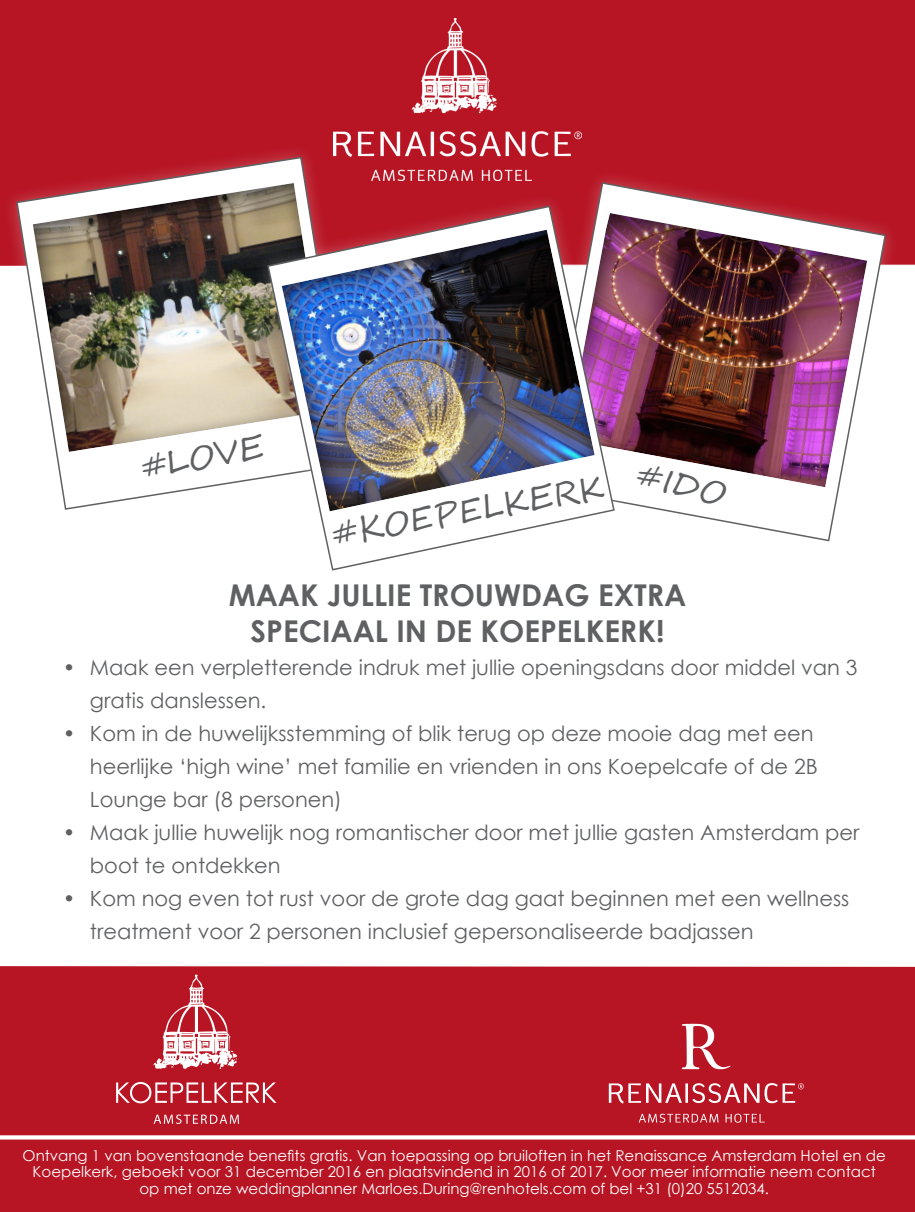
<style>
.page{position:relative;width:915px;height:1212px;background:#fff}
.page>*{position:absolute;margin:0;border:0;box-sizing:border-box;transform-origin:0 0}
.t1{font:33px "Segoe Script";color:#5f6062}
.t2{font:700 30px "Century Gothic";color:#5f6062}
.t3{font:21px/33px "Century Gothic";color:#5f6062}
.t4{font:15px/16.5px "Century Gothic";color:#fff;text-align:center}
</style>
<div class="page">
<div style="left:0;top:966px;width:914px;height:246px;background:#b71524"></div>
<div style="left:0;top:0;width:914px;height:266px;background:#b71524"></div>
<hr style="left:296px;top:265px;width:618px;height:1px;background:#fff">
<img style="left:333px;top:19px;width:248px;height:162px">
<svg style="left:153px;top:1114px;width:86px;height:10px"></svg>
<svg style="left:153px;top:975px;width:84px;height:94px"></svg>
<svg style="left:116px;top:1082px;width:160px;height:21px"></svg>
<svg style="left:608px;top:1083px;width:195px;height:20px"></svg>
<svg style="left:681px;top:1024px;width:49px;height:45px"></svg>
<svg style="left:638px;top:1114px;width:80px;height:8px"></svg>
<svg style="left:725px;top:1114px;width:39px;height:9px"></svg>
<div style="left:2px;top:142px;width:362px;height:382px;background:#fff;opacity:.26"></div>
<svg style="left:15px;top:156px;width:336px;height:355px"></svg>
<img style="left:31px;top:181px;width:300px;height:272px">
<div style="left:530px;top:168px;width:369px;height:387px;background:#fff;opacity:.26"></div>
<svg style="left:544px;top:181px;width:342px;height:361px"></svg>
<img style="left:628px;top:211px;width:240px;height:277px">
<div style="left:253px;top:191px;width:375px;height:393px;background:#fff;opacity:.26"></div>
<svg style="left:266px;top:205px;width:349px;height:366px"></svg>
<img style="left:280px;top:228px;width:317px;height:284px">
<svg style="left:0;top:1135px;width:914px;height:4px"></svg>
<p class="t1" style="left:137px;top:441px;width:124px;rotate:-10deg">#LOVE</p>
<p class="t1" style="left:327px;top:508px;width:277px;rotate:-10deg">#KOEPELKERK</p>
<p class="t1" style="left:644px;top:448px;width:92px;rotate:14deg">#IDO</p>
<p class="t2" style="left:229px;top:572px;width:459px">MAAK JULLIE TROUWDAG EXTRA</p>
<p class="t2" style="left:250px;top:608px;width:415px">SPECIAAL IN DE KOEPELKERK!</p>
<p class="t3" style="left:90px;top:650px;width:768px;text-indent:-27px">• Maak een verpletterende indruk met jullie openingsdans door middel van 3 gratis danslessen.</p>
<p class="t3" style="left:90px;top:716px;width:729px;text-indent:-27px">• Kom in de huwelijksstemming of blik terug op deze mooie dag met een heerlijke ‘high wine’ met familie en vrienden in ons Koepelcafe of de 2B<br>Lounge bar (8 personen)</p>
<p class="t3" style="left:90px;top:815px;width:770px;text-indent:-27px">• Maak jullie huwelijk nog romantischer door met jullie gasten Amsterdam per boot te ontdekken</p>
<p class="t3" style="left:90px;top:881px;width:760px;text-indent:-27px">• Kom nog even tot rust voor de grote dag gaat beginnen met een wellness treatment voor 2 personen inclusief gepersonaliseerde badjassen</p>
<p class="t4" style="left:23px;top:1147px;width:864px">Ontvang 1 van bovenstaande benefits gratis. Van toepassing op bruiloften in het Renaissance Amsterdam Hotel en de<br>Koepelkerk, geboekt voor 31 december 2016 en plaatsvindend in 2016 of 2017. Voor meer informatie neem contact op met onze weddingplanner Marloes.During@renhotels.com of bel +31 (0)20 5512034.</p>
</div>
